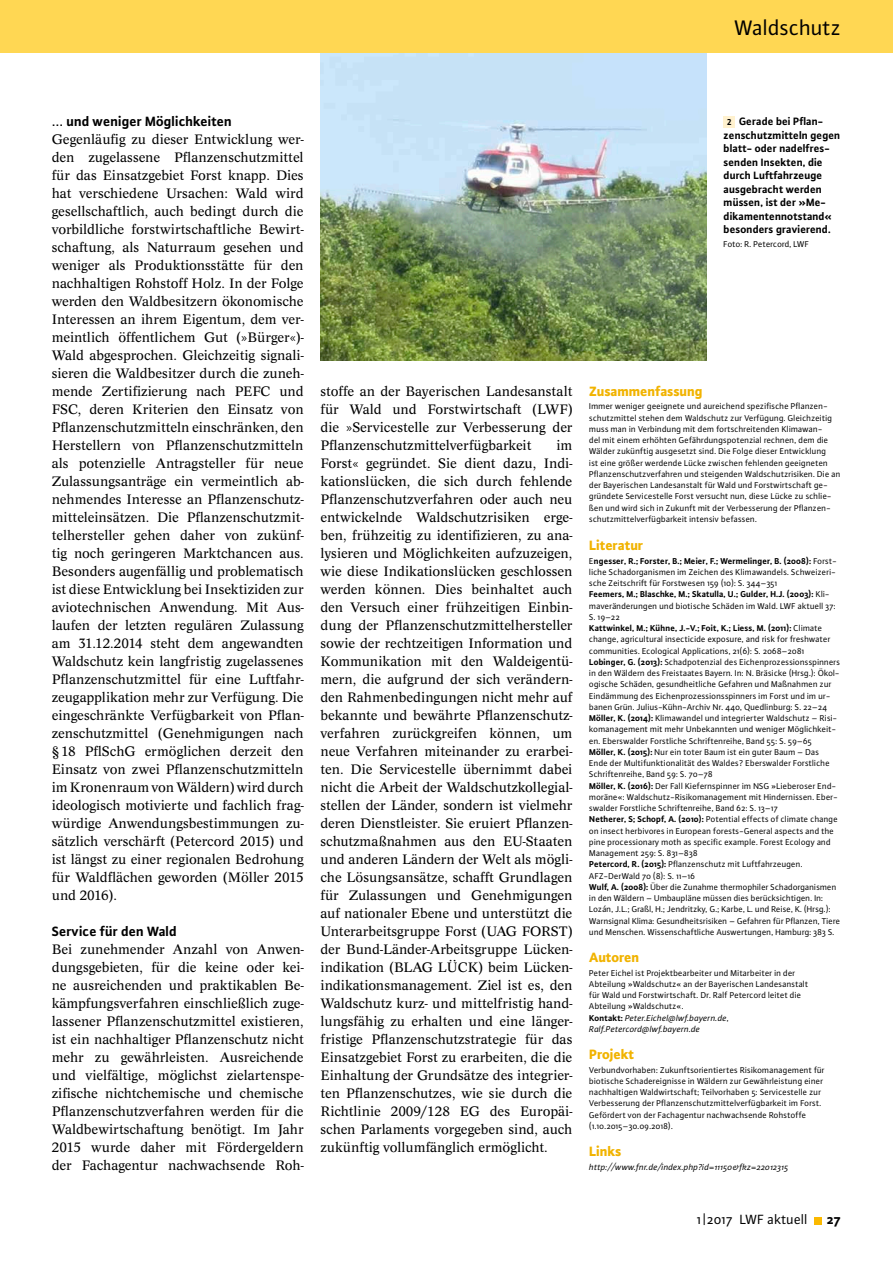
<style>
.page{position:relative;width:893px;height:1263px;background:#fff}
.page>*{position:absolute;margin:0;border:0;box-sizing:border-box;transform-origin:0 0}
.t1{font:22.5px "Plus Sans Pro";letter-spacing:-.005em;color:#000}
.t2{font:14.25px/18px "Concept";letter-spacing:-.005em;color:#000;text-align:justify}
.t3{font:700 14.25px "Plus Sans Pro";color:#000}
.t4{font:800 14.25px "Plus Sans Pro";letter-spacing:-.01em;color:#f1b300}
.t5{font:14.25px "Plus Sans Pro";color:#000}
.t6{font:700 11.25px/13.5px "Plus Sans Pro";color:#000}
.t7{font:9px/11.2px "Plus Sans Pro";letter-spacing:.005em;color:#000}
.t8{font:italic 9px "Plus Sans Pro";letter-spacing:.005em;color:#000}
.s1{font-family:"Front Page";font-weight:400}
.s2{font-size:9px}
.s3{font-weight:700}
.s4{font-style:italic}
</style>
<div class="page">
<div style="left:0;top:0;width:893px;height:53px;background:#ffd753"></div>
<div style="left:815px;top:1217px;width:7px;height:7px;background:#fbb900"></div>
<img style="left:320px;top:53px;width:387px;height:307px">
<div style="left:724px;top:116px;width:11px;height:11px;background:#fff1ce"></div>
<h1 class="t1" style="left:734px;top:12px;width:108px">Waldschutz</h1>
<p class="t3" style="left:52px;top:111px;width:182px"><span class="s1">…</span> und weniger Möglichkeiten</p>
<p class="t2" style="left:52px;top:130px;width:253px">Gegenläufig zu dieser Entwicklung wer&shy;den zugelassene Pflanzenschutzmittel für das Einsatzgebiet Forst knapp. Dies hat verschiedene Ursachen: Wald wird gesellschaftlich, auch bedingt durch die vorbildliche forstwirtschaftliche Bewirt&shy;schaftung, als Naturraum gesehen und weniger als Produktionsstätte für den nachhaltigen Rohstoff Holz. In der Folge werden den Waldbesitzern ökonomische Interessen an ihrem Eigentum, dem ver&shy;meintlich öffentlichem Gut (»Bürger«)- Wald abgesprochen. Gleichzeitig signali&shy;sieren die Waldbesitzer durch die zuneh&shy;mende Zertifizierung nach PEFC und FSC, deren Kriterien den Einsatz von Pflanzenschutzmitteln einschränken, den Herstellern von Pflanzenschutzmitteln als potenzielle Antragsteller für neue Zulassungsanträge ein vermeintlich ab&shy;nehmendes Interesse an Pflanzenschutz&shy;mitteleinsätzen. Die Pflanzenschutzmit&shy;telhersteller gehen daher von zukünf&shy;tig noch geringeren Marktchancen aus.<br>Besonders augenfällig und problematisch ist diese Entwicklung bei Insektiziden zur aviotechnischen Anwendung. Mit Aus&shy;laufen der letzten regulären Zulassung am 31.12.2014 steht dem angewandten Waldschutz kein langfristig zugelassenes Pflanzenschutzmittel für eine Luftfahr&shy;zeugapplikation mehr zur Verfügung. Die eingeschränkte Verfügbarkeit von Pflan&shy;zenschutzmittel (Genehmigungen nach §18 PflSchG ermöglichen derzeit den Einsatz von zwei Pflanzenschutzmitteln im Kronenraum von Wäldern) wird durch ideologisch motivierte und fachlich frag&shy;würdige Anwendungsbestimmungen zu&shy;sätzlich verschärft (Petercord 2015) und ist längst zu einer regionalen Bedrohung für Waldflächen geworden (Möller 2015 und 2016).</p>
<p class="t3" style="left:52px;top:920px;width:127px">Service für den Wald</p>
<p class="t2" style="left:52px;top:940px;width:253px">Bei zunehmender Anzahl von Anwen&shy;dungsgebieten, für die keine oder kei&shy;ne ausreichenden und praktikablen Be&shy;kämpfungsverfahren einschließlich zuge&shy;lassener Pflanzenschutzmittel existieren, ist ein nachhaltiger Pflanzenschutz nicht mehr zu gewährleisten. Ausreichende und vielfältige, möglichst zielartenspe&shy;zifische nichtchemische und chemische Pflanzenschutzverfahren werden für die Waldbewirtschaftung benötigt. Im Jahr 2015 wurde daher mit Fördergeldern der Fachagentur nachwachsende Roh-</p>
<p class="t6" style="left:724px;top:114px;width:118px;text-indent:4px"><span class="s2">2</span> Gerade bei Pflan&shy;zenschutzmitteln gegen blatt- oder nadelfres&shy;senden Insekten, die durch Luftfahrzeuge ausgebracht werden müssen, ist der »Me&shy;dikamentennotstand« besonders gravierend.</p>
<p class="t7" style="left:724px;top:238px;width:87px">Foto: R. Petercord, LWF</p>
<p class="t2" style="left:320px;top:382px;width:253px">stoffe an der Bayerischen Landesanstalt für Wald und Forstwirtschaft (LWF) die »Servicestelle zur Verbesserung der Pflanzenschutzmittelverfügbarkeit</p>
<p class="t2" style="left:320px;top:436px;width:253px;text-indent:236px">im Forst« gegründet. Sie dient dazu, Indi&shy;kationslücken, die sich durch fehlende Pflanzenschutzverfahren oder auch neu entwickelnde Waldschutzrisiken erge&shy;ben, frühzeitig zu identifizieren, zu ana&shy;lysieren und Möglichkeiten aufzuzeigen, wie diese Indikationslücken geschlossen werden können. Dies beinhaltet auch den Versuch einer frühzeitigen Einbin&shy;dung der Pflanzenschutzmittelhersteller sowie der rechtzeitigen Information und Kommunikation mit den Waldeigentü&shy;mern, die aufgrund der sich verändern&shy;den Rahmenbedingungen nicht mehr auf bekannte und bewährte Pflanzenschutz&shy;verfahren zurückgreifen können, um neue Verfahren miteinander zu erarbei&shy;ten. Die Servicestelle übernimmt dabei nicht die Arbeit der Waldschutzkollegial&shy;stellen der Länder, sondern ist vielmehr deren Dienstleister. Sie eruiert Pflanzen&shy;schutzmaßnahmen aus den EU-Staaten und anderen Ländern der Welt als mögli&shy;che Lösungsansätze, schafft Grundlagen für Zulassungen und Genehmigungen auf nationaler Ebene und unterstützt die Unterarbeitsgruppe Forst (UAG FORST) der Bund-Länder-Arbeitsgruppe Lücken&shy;indikation (BLAG LÜCK) beim Lücken&shy;indikationsmanagement. Ziel ist es, den Waldschutz kurz- und mittelfristig hand&shy;lungsfähig zu erhalten und eine länger&shy;fristige Pflanzenschutzstrategie für das Einsatzgebiet Forst zu erarbeiten, die die Einhaltung der Grundsätze des integrier&shy;ten Pflanzenschutzes, wie sie durch die Richtlinie 2009/128 EG des Europäi&shy;schen Parlaments vorgegeben sind, auch zukünftig vollumfänglich ermöglicht.</p>
<p class="t4" style="left:589px;top:380px;width:115px">Zusammenfassung</p>
<p class="t7" style="left:589px;top:400px;width:253px">Immer weniger geeignete und aureichend spezifische Pflanzen&shy;schutzmittel stehen dem Waldschutz zur Verfügung. Gleichzeitig muss man in Verbindung mit dem fortschreitenden Klimawan-<br>del mit einem erhöhten Gefährdungspotenzial rechnen, dem die Wälder zukünftig ausgesetzt sind. Die Folge dieser Entwicklung<br>ist eine größer werdende Lücke zwischen fehlenden geeigneten Pflanzenschutzverfahren und steigenden Waldschutzrisiken. Die an der Bayerischen Landesanstalt für Wald und Forstwirtschaft ge&shy;gründete Servicestelle Forst versucht nun, diese Lücke zu schlie&shy;ßen und wird sich in Zukunft mit der Verbesserung der Pflanzen&shy;schutzmittelverfügbarkeit intensiv befassen.</p>
<p class="t4" style="left:589px;top:534px;width:56px">Literatur</p>
<p class="t7" style="left:589px;top:555px;width:252px">E<span class="s3">ngesser, R.; Forster, B.; Meier, F.; Wermelinger, B. (2008):</span> Forst&shy;liche Schadorganismen im Zeichen des Klimawandels. Schweizeri&shy;sche Zeitschrift für Forstwesen 159 (10): S. 344–351<br><span class="s3">Feemers, M.; Blaschke, M.; Skatulla, U.; Gulder, H.J. (2003):</span> Kli&shy;maveränderungen und biotische Schäden im Wald. LWF aktuell 37:<br>S. 19–22<br><span class="s3">Kattwinkel, M.; Kühne, J.-V.; Foit, K.; Liess, M. (2011):</span> Climate change, agricultural insecticide exposure, and risk for freshwater communities. Ecological Applications, 21(6): S. 2068–2081<br><span class="s3">Lobinger, G. (2013):</span> Schadpotenzial des Eichenprozessionsspinners in den Wäldern des Freistaates Bayern. In: N. Bräsicke (Hrsg.): Ökol&shy;ogische Schäden, gesundheitliche Gefahren und Maßnahmen zur Eindämmung des Eichenprozessionsspinners im Forst und im ur&shy;banen Grün. Julius-Kühn-Archiv Nr. 440, Quedlinburg: S. 22–24<br><span class="s3">Möller, K. (2014):</span> Klimawandel und integrierter Waldschutz – Risi&shy;komanagement mit mehr Unbekannten und weniger Möglichkeit&shy;en. Eberswalder Forstliche Schriftenreihe, Band 55: S. 59–65<br><span class="s3">Möller, K. (2015):</span> Nur ein toter Baum ist ein guter Baum – Das<br>Ende der Multifunktionalität des Waldes? Eberswalder Forstliche Schriftenreihe, Band 59: S. 70–78<br><span class="s3">Möller, K. (2016):</span> Der Fall Kiefernspinner im NSG »Lieberoser End&shy;moräne«: Waldschutz-Risikomanagement mit Hindernissen. Eber&shy;swalder Forstliche Schriftenreihe, Band 62: S. 13–17<br><span class="s3">Netherer, S; Schopf, A. (2010):</span> Potential effects of climate change on insect herbivores in European forests-General aspects and the pine processionary moth as specific example. Forest Ecology and Management 259: S. 831–838<br><span class="s3">Petercord, R. (2015):</span> Pflanzenschutz mit Luftfahrzeugen.<br>AFZ-DerWald 70 (8): S. 11–16<br><span class="s3">Wulf, A. (2008):</span> Über die Zunahme thermophiler Schadorganismen in den Wäldern – Umbaupläne müssen dies berücksichtigen. In:<br>Lozán, J.L.; Graßl, H.; Jendritzky, G.; Karbe, L. und Reise, K. (Hrsg.):<br>Warnsignal Klima: Gesundheitsrisiken – Gefahren für Pflanzen, Tiere und Menschen. Wissenschaftliche Auswertungen, Hamburg: 383 S.</p>
<p class="t4" style="left:589px;top:946px;width:52px">Autoren</p>
<p class="t7" style="left:589px;top:967px;width:221px">Peter Eichel ist Projektbearbeiter und Mitarbeiter in der Abteilung »Waldschutz« an der Bayerischen Landesanstalt für Wald und Forstwirtschaft. Dr. Ralf Petercord leitet die Abteilung »Waldschutz«.<br><span class="s3">Kontakt:</span> <span class="s4">Peter.Eichel@lwf.bayern.de</span>, <span class="s4">Ralf.Petercord@lwf.bayern.de</span></p>
<p class="t4" style="left:589px;top:1043px;width:46px">Projekt</p>
<p class="t7" style="left:589px;top:1064px;width:237px">Verbundvorhaben: Zukunftsorientiertes Risikomanagement für biotische Schadereignisse in Wäldern zur Gewährleistung einer nachhaltigen Waldwirtschaft; Teilvorhaben 5: Servicestelle zur Verbesserung der Pflanzenschutzmittelverfügbarkeit im Forst.<br>Gefördert von der Fachagentur nachwachsende Rohstoffe (1.10.2015–30.09.2018).</p>
<p class="t4" style="left:589px;top:1140px;width:34px">Links</p>
<p class="t8" style="left:589px;top:1161px;width:201px">http://www.fnr.de/index.php?id=11150&amp;fkz=22012315</p>
<p class="t5" style="left:697px;top:1210px;width:112px">1|2017 LWF aktuell</p>
<p class="t3" style="left:827px;top:1209px;width:15px">27</p>
</div>
